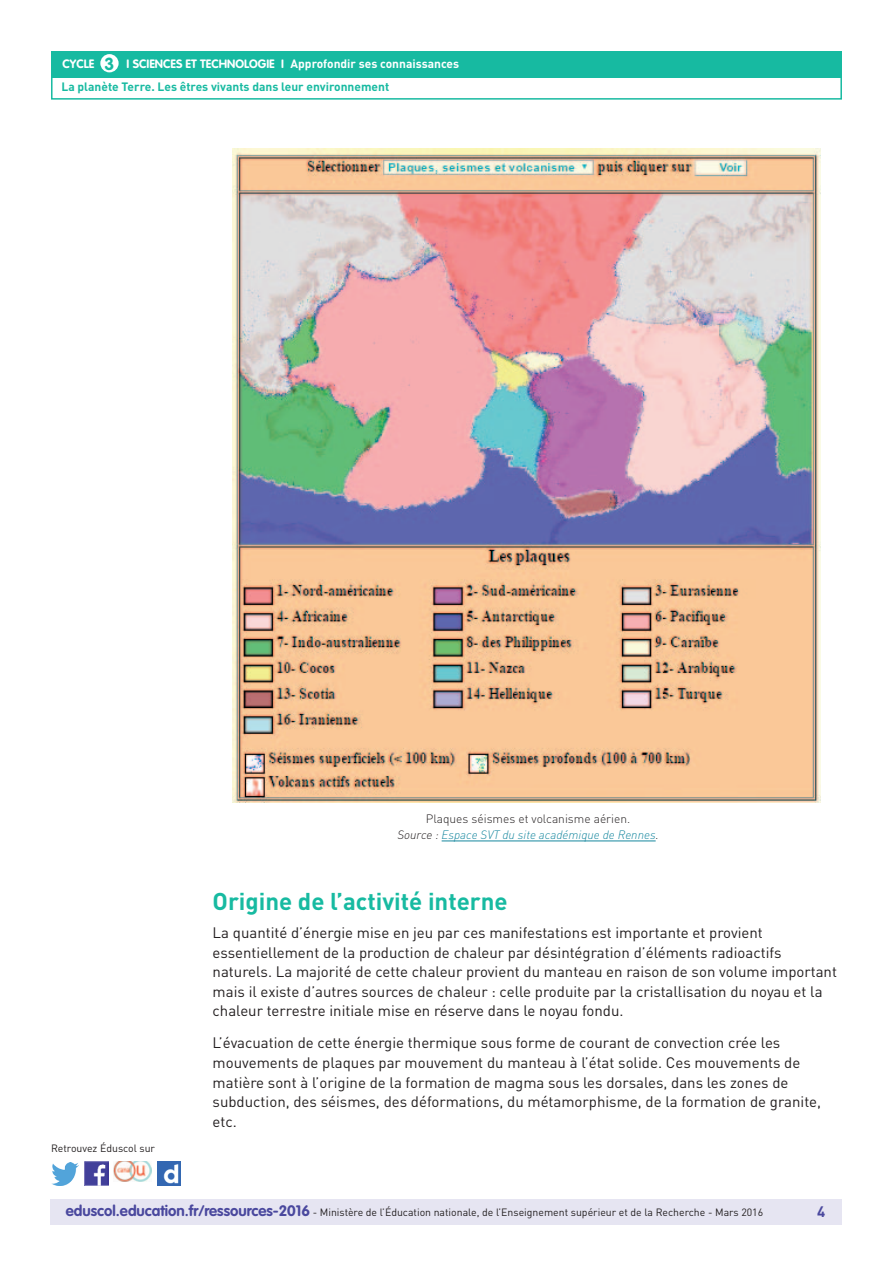
<style>
.page{position:relative;width:893px;height:1263px;background:#fff}
.page>*{position:absolute;margin:0;border:0;box-sizing:border-box;transform-origin:0 0}
.t1{font:700 24px "DIN Pro";color:#17baa1}
.t2{font:700 17.25px "VAG Rounded Std";color:#17baa1}
.t3{font:15px/19.5px "DIN Pro";color:#231f20}
.t4{font:700 15px "DIN Pro";color:#4a489e}
.t5{font:700 12px/23.1px "DIN Pro";color:#17baa1}
.t6{font:300 12px/16.5px "DIN Pro";color:#231f20;text-align:center}
.t7{font:700 12px "VAG Rounded Std";color:#fff}
.t8{font:10.5px "DIN Pro";color:#231f20}
.s1{font-family:"VAG Rounded Std";color:#fff}
.s2{color:#fff}
.s3{font-style:italic}
.s4{font-style:italic;color:#16879f}
.s5{font-family:"VAG Rounded Std";font-weight:700;font-size:15px;color:#4a489e}
</style>
<div class="page">
<div style="left:50px;top:1199px;width:791px;height:26px;background:#e6e5f2"></div>
<div style="left:51px;top:51px;width:791px;height:27px;background:#17baa1"></div>
<div style="left:100px;top:54px;width:19px;height:18px;background:#fff;border-radius:50%"></div>
<div style="left:51px;top:75px;width:791px;height:25px;border:2px solid #17baa1"></div>
<img style="left:85px;top:1162px;width:23px;height:23px">
<img style="left:51px;top:1163px;width:28px;height:22px">
<img style="left:158px;top:1162px;width:22px;height:23px">
<img style="left:114px;top:1162px;width:38px;height:19px">
<img style="left:232px;top:149px;width:589px;height:653px">
<hr style="left:442px;top:841px;width:214px;height:1px;background:#16879f">
<p class="t2" style="left:105px;top:53px;width:11px">3</p>
<p class="t5" style="left:61px;top:52px;width:399px;text-indent:124px"><span class="s1">et technologie I</span> <span class="s2">Approfondir ses connaissances<br></span>La planète Terre. Les êtres vivants dans leur environnement</p>
<p class="t7" style="left:63px;top:57px;width:33px">CYCLE</p>
<p class="t7" style="left:127px;top:57px;width:44px">I Sciences</p>
<p class="t6" style="left:397px;top:810px;width:263px">Plaques séismes et volcanisme aérien.<br><span class="s3">Source :</span> <span class="s4">Espace SVT du site académique de Rennes</span><span class="s3">.</span></p>
<p class="t8" style="left:51px;top:1141px;width:106px">Retrouvez Éduscol sur</p>
<h1 class="t1" style="left:213px;top:886px;width:297px">Origine de l’activité interne</h1>
<p class="t3" style="left:213px;top:923px;width:626px">La quantité d’énergie mise en jeu par ces manifestations est importante et provient essentiellement de la production de chaleur par désintégration d’éléments radioactifs naturels. La majorité de cette chaleur provient du manteau en raison de son volume important mais il existe d’autres sources de chaleur : celle produite par la cristallisation du noyau et la chaleur terrestre initiale mise en réserve dans le noyau fondu.</p>
<p class="t3" style="left:213px;top:1033px;width:610px">L’évacuation de cette énergie thermique sous forme de courant de convection crée les mouvements de plaques par mouvement du manteau à l’état solide. Ces mouvements de matière sont à l’origine de la formation de magma sous les dorsales, dans les zones de subduction, des séismes, des déformations, du métamorphisme, de la formation de granite, etc.</p>
<p class="t8" style="left:66px;top:1205px;width:699px"><span class="s5">eduscol.education.fr/ressources-2016</span> - Ministère de l’Éducation nationale, de l’Enseignement supérieur et de la Recherche - Mars 2016</p>
<p class="t4" style="left:817px;top:1201px;width:10px">4</p>
</div>
